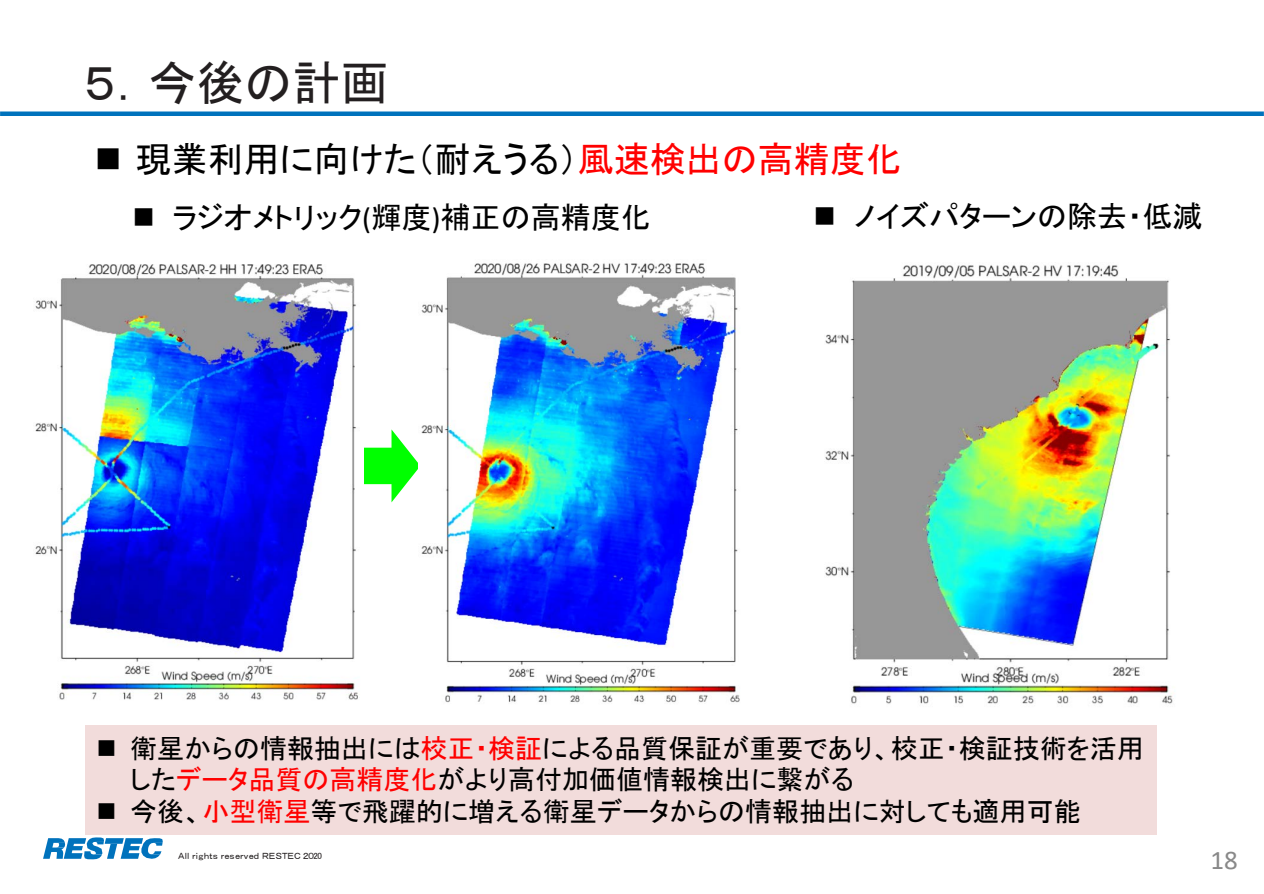
<style>
.page{position:relative;width:1264px;height:894px;background:#fff}
.page>*{position:absolute;margin:0;border:0;box-sizing:border-box;transform-origin:0 0}
.t1{font:48px "MS P Gothic";color:#231f20}
.t2{font:36px "MS P Gothic";color:#000}
.t3{font:30px "MS P Gothic";color:#000}
.t4{font:27px/30.3px "MS P Gothic";color:#000}
.t5{font:27px "Calibri";color:#898989}
.t6{font:9px "MS P Gothic";letter-spacing:.02em;color:#231f20}
.s1{color:#f00}
.s2{font-family:"Calibri"}
</style>
<div class="page">
<div style="left:0;top:111px;width:1263px;height:5px;background:#0072bc"></div>
<svg style="left:43px;top:837px;width:120px;height:22px"></svg>
<img style="left:825px;top:265px;width:348px;height:439px">
<div style="left:86px;top:724px;width:1070px;height:110px;background:#f2dcdb"></div>
<svg style="left:364px;top:429px;width:54px;height:73px"></svg>
<img style="left:421px;top:263px;width:319px;height:440px">
<img style="left:35px;top:264px;width:324px;height:436px">
<h1 class="t1" style="left:84px;top:59px;width:307px">５．今後の計画</h1>
<h2 class="t2" style="left:95px;top:141px;width:808px">■ 現業利用に向けた（耐えうる）<span class="s1">風速検出の高精度化</span></h2>
<p class="t3" style="left:132px;top:202px;width:520px">■ ラジオメトリック<span class="s2">(</span>輝度<span class="s2">)</span>補正の高精度化</p>
<p class="t3" style="left:813px;top:201px;width:390px">■ ノイズパターンの除去・低減</p>
<p class="t4" style="left:130px;top:733px;width:1014px;text-indent:-34px">■ 衛星からの情報抽出には<span class="s1">校正・検証</span>による品質保証が重要であり、校正・検証技術を活用した<span class="s1">データ品質の高精度化</span>がより高付加価値情報検出に繋がる</p>
<p class="t4" style="left:96px;top:796px;width:985px">■ 今後、<span class="s1">小型衛星</span>等で飛躍的に増える衛星データからの情報抽出に対しても適用可能</p>
<p class="t6" style="left:178px;top:851px;width:145px">ＡｌｌｒｉｇｈｔｓｒｅｓｅｒｖｅｄＲＥＳＴＥＣ２０20</p>
<p class="t5" style="left:1210px;top:840px;width:29px">18</p>
</div>
